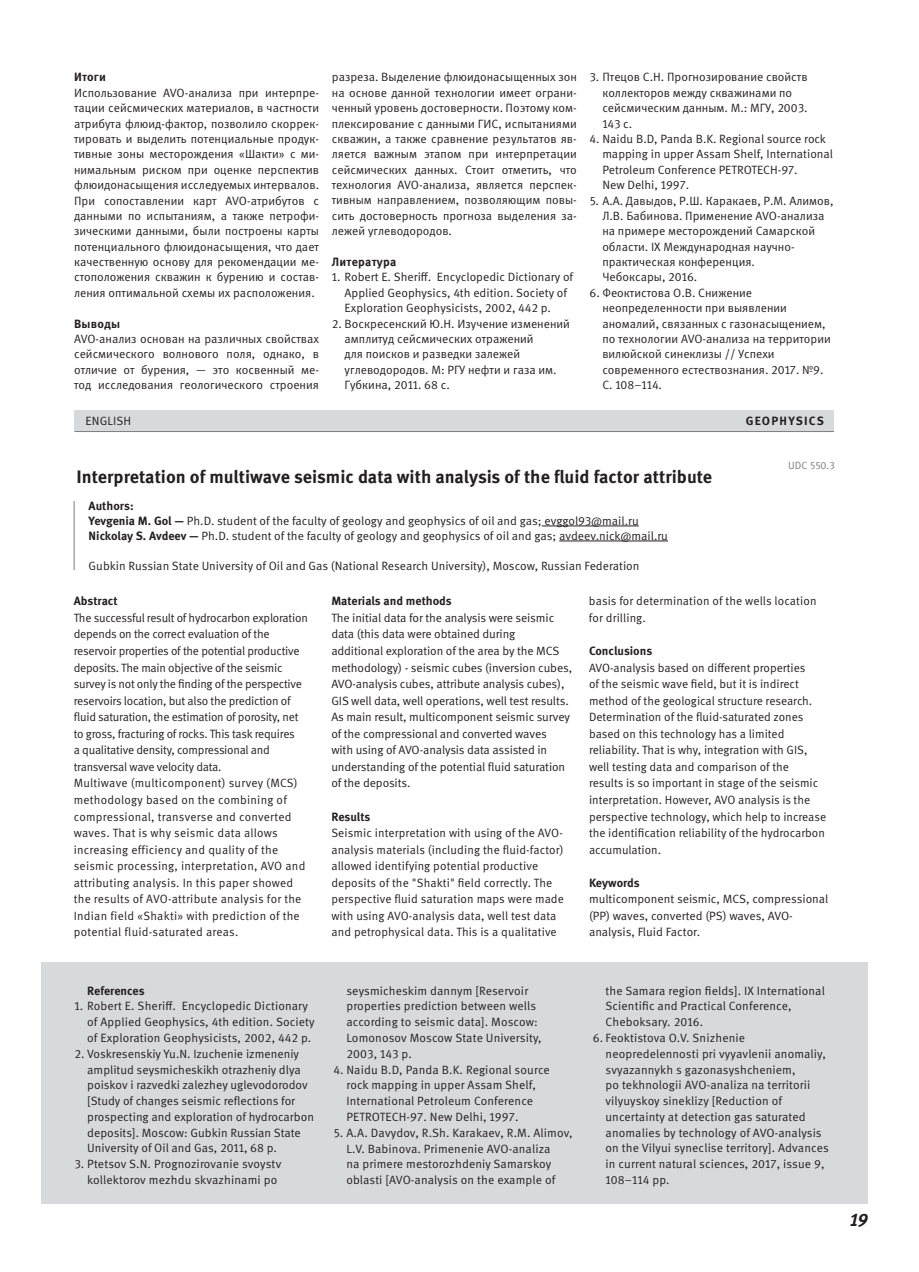
<style>
.page{position:relative;width:919px;height:1272px;background:#fff}
.page>*{position:absolute;margin:0;border:0;box-sizing:border-box;transform-origin:0 0}
.Текс_Заголовок_АНГЛ{font:700 18px "Meta Pro";color:#231f20}
.t1{font:italic 700 18px "Meta Pro";color:#231f20}
.Текст_с_точками{font:12px/15.8px "Meta Pro";color:#231f20}
.Выводы_Итоги{font:12px/15.5px "Meta Pro";color:#231f20;text-align:justify}
.Текст_АНГЛ{font:12px/16.5px "Meta Pro";letter-spacing:-.01em;color:#231f20}
.Текст_АНГЛ-2{font:12px/16.5px "Meta Pro";letter-spacing:.02em;color:#231f20}
.Текст_АНГЛ-3{font:12px/16.5px "Meta Pro";letter-spacing:.01em;color:#231f20}
.Текст_Autors2{font:12px "Meta Pro";color:#231f20}
.Текст_АНГЛ-4{font:700 12px "Meta Pro";letter-spacing:-.005em;color:#231f20}
.Текст_заголовок_в_те{font:700 12px "Meta Pro";letter-spacing:.02em;color:#231f20}
.Список_литер{font:700 12px "Meta Pro";letter-spacing:-.005em;color:#231f20}
.Рубрикатор_левый{font:700 12px "Meta Pro";letter-spacing:.1em;color:#231f20}
.Текст_Autors2-2{font:700 12px "Meta Pro";color:#231f20}
.Текст{font:12px "Meta Pro";letter-spacing:.01em;color:#231f20}
.Текст_УДК{font:10.5px "Meta Pro";color:#7c7e81}
.s1{font-weight:700}
</style>
<div class="page">
<hr style="left:541px;top:525px;width:97px;height:1px;background:#231f20">
<hr style="left:559px;top:540px;width:109px;height:1px;background:#231f20">
<div style="left:41px;top:962px;width:826px;height:241px;background:#d8d9db"></div>
<div style="left:74px;top:410px;width:759px;height:21px;background:#d8d9db"></div>
<hr style="left:74px;top:431px;width:759px;height:1px;background:#7c7e81">
<hr style="left:74px;top:501px;width:1px;height:69px;background:#7c7e81">
<p class="Текст_заголовок_в_те" style="left:74px;top:70px;width:33px">Итоги</p>
<p class="Выводы_Итоги" style="left:74px;top:85px;width:246px">Использование AVO-анализа при интерпре&shy;тации сейсмических материалов, в частности атрибута флюид-фактор, позволило скоррек&shy;тировать и выделить потенциальные продук&shy;тивные зоны месторождения «Шакти» c ми&shy;нимальным риском при оценке перспектив флюидонасыщения исследуемых интервалов.<br>При сопоставлении карт AVO-атрибутов с данными по испытаниям, а также петрофи&shy;зическими данными, были построены карты потенциального флюидонасыщения, что дает качественную основу для рекомендации ме&shy;стоположения скважин к бурению и состав&shy;ления оптимальной схемы их расположения.</p>
<p class="Текст_заголовок_в_те" style="left:74px;top:316px;width:48px">Выводы</p>
<p class="Выводы_Итоги" style="left:74px;top:331px;width:246px">AVO-анализ основан на различных свойствах сейсмического волнового поля, однако, в отличие от бурения, — это косвенный ме&shy;тод исследования геологического строения</p>
<p class="Выводы_Итоги" style="left:332px;top:70px;width:246px">разреза. Выделение флюидонасыщенных зон на основе данной технологии имеет ограни&shy;ченный уровень достоверности. Поэтому ком&shy;плексирование с данными ГИС, испытаниями скважин, а также сравнение результатов яв&shy;ляется важным этапом при интерпретации сейсмических данных. Стоит отметить, что технология AVO-анализа, является перспек&shy;тивным направлением, позволяющим повы&shy;сить достоверность прогноза выделения за&shy;лежей углеводородов.</p>
<p class="Текст_заголовок_в_те" style="left:332px;top:254px;width:66px">Литература</p>
<p class="Текст_с_точками" style="left:344px;top:270px;width:230px;text-indent:-13px">1. Robert E. Sheriff. Encyclopedic Dictionary of<br>Applied Geophysics, 4th edition. Society of<br>Exploration Geophysicists, 2002, 442 p.</p>
<p class="Текст_с_точками" style="left:344px;top:316px;width:227px;text-indent:-13px">2. Воскресенский Ю.Н. Изучение изменений амплитуд сейсмических отражений<br>для поисков и разведки залежей углеводородов. М: РГУ нефти и газа им.<br>Губкина, 2011. 68 с.</p>
<p class="Текст_с_точками" style="left:602px;top:70px;width:207px;text-indent:-13px">3. Птецов С.Н. Прогнозирование свойств коллекторов между скважинами по сейсмическим данным. М.: МГУ, 2003.<br>143 с.</p>
<p class="Текст_с_точками" style="left:602px;top:131px;width:232px;text-indent:-13px">4. Naidu B.D, Panda B.K. Regional source rock mapping in upper Assam Shelf, International Petroleum Conference PETROTECH-97.<br>New Delhi, 1997.</p>
<p class="Текст_с_точками" style="left:602px;top:193px;width:233px;text-indent:-13px">5. А.А. Давыдов, Р.Ш. Каракаев, Р.М. Алимов, Л.В. Бабинова. Применение AVO-анализа на примере месторождений Самарской области. IX Международная научно&shy;практическая конференция.<br>Чебоксары, 2016.</p>
<p class="Текст_с_точками" style="left:602px;top:285px;width:230px;text-indent:-13px">6. Феоктистова О.В. Снижение неопределенности при выявлении аномалий, связанных с газонасыщением, по технологии AVO-анализа на территории вилюйской синеклизы // Успехи современного естествознания. 2017. №9.<br>С. 108–114.</p>
<p class="Текст" style="left:85px;top:413px;width:47px">ENGLISH</p>
<p class="Рубрикатор_левый" style="left:745px;top:413px;width:80px">GEOPHYSICS</p>
<p class="Текс_Заголовок_АНГЛ" style="left:77px;top:465px;width:637px">Interpretation of multiwave seismic data with analysis of the fluid factor attribute</p>
<p class="Текст_Autors2-2" style="left:89px;top:498px;width:46px">Authors:</p>
<p class="Текст_Autors2" style="left:89px;top:513px;width:551px"><span class="s1">Yevgenia M. Gol —</span> Ph.D. student of the faculty of geology and geophysics of oil and gas; evggol93@mail.ru</p>
<p class="Текст_Autors2" style="left:89px;top:528px;width:580px"><span class="s1">Nickolay S. Avdeev —</span> Ph.D. student of the faculty of geology and geophysics of oil and gas; avdeev.nick@mail.ru</p>
<p class="Текст_Autors2" style="left:89px;top:558px;width:552px">Gubkin Russian State University of Oil and Gas (National Research University), Moscow, Russian Federation</p>
<p class="Текст_УДК" style="left:788px;top:459px;width:48px">UDC 550.3</p>
<p class="Текст_АНГЛ-4" style="left:74px;top:593px;width:45px">Abstract</p>
<p class="Текст_АНГЛ" style="left:74px;top:610px;width:235px">The successful result of hydrocarbon exploration depends on the correct evaluation of the reservoir properties of the potential productive deposits. The main objective of the seismic survey is not only the finding of the perspective reservoirs location, but also the prediction of fluid saturation, the estimation of porosity, net to gross, fracturing of rocks. This task requires<br>a qualitative density, compressional and transversal wave velocity data.</p>
<p class="Текст_АНГЛ-2" style="left:74px;top:775px;width:233px">Multiwave (multicomponent) survey (MCS) methodology based on the combining of compressional, transverse and converted waves. That is why seismic data allows increasing efficiency and quality of the seismic processing, interpretation, AVO and attributing analysis. In this paper showed the results of AVO-attribute analysis for the Indian field «Shakti» with prediction of the potential fluid-saturated areas.</p>
<p class="Текст_АНГЛ-4" style="left:331px;top:593px;width:122px">Materials and methods</p>
<p class="Текст_АНГЛ" style="left:331px;top:610px;width:242px">The initial data for the analysis were seismic data (this data were obtained during<br>additional exploration of the area by the MCS methodology) - seismic cubes (inversion cubes, AVO-analysis cubes, attribute analysis cubes), GIS well data, well operations, well test results.<br>As main result, multicomponent seismic survey of the compressional and converted waves<br>with using of AVO-analysis data assisted in understanding of the potential fluid saturation of the deposits.</p>
<p class="Текст_АНГЛ-4" style="left:331px;top:808px;width:40px">Results</p>
<p class="Текст_АНГЛ-3" style="left:331px;top:825px;width:234px">Seismic interpretation with using of the AVO&shy;analysis materials (including the fluid-factor) allowed identifying potential productive deposits of the "Shakti" field correctly. The perspective fluid saturation maps were made with using AVO-analysis data, well test data and petrophysical data. This is a qualitative</p>
<p class="Текст_АНГЛ-3" style="left:589px;top:593px;width:229px">basis for determination of the wells location for drilling.</p>
<p class="Текст_АНГЛ-4" style="left:589px;top:643px;width:65px">Conclusions</p>
<p class="Текст_с_точками" style="left:589px;top:659px;width:239px;line-height:16.5px">AVO-analysis based on different properties<br>of the seismic wave field, but it is indirect method of the geological structure research.<br>Determination of the fluid-saturated zones based on this technology has a limited reliability. That is why, integration with GIS, well testing data and comparison of the results is so important in stage of the seismic interpretation. However, AVO analysis is the perspective technology, which help to increase the identification reliability of the hydrocarbon accumulation.</p>
<p class="Текст_АНГЛ-4" style="left:589px;top:875px;width:52px">Keywords</p>
<p class="Текст_АНГЛ" style="left:589px;top:891px;width:241px">multicomponent seismic, MCS, compressional (PP) waves, converted (PS) waves, AVO&shy;analysis, Fluid Factor.</p>
<p class="Список_литер" style="left:87px;top:982px;width:59px">References</p>
<p class="Текст_с_точками" style="left:87px;top:998px;width:229px;text-indent:-13px">1. Robert E. Sheriff. Encyclopedic Dictionary of Applied Geophysics, 4th edition. Society of Exploration Geophysicists, 2002, 442 p.</p>
<p class="Текст_с_точками" style="left:87px;top:1046px;width:228px;text-indent:-13px">2. Voskresenskiy Yu.N. Izuchenie izmeneniy amplitud seysmicheskikh otrazheniy dlya poiskov i razvedki zalezhey uglevodorodov [Study of changes seismic reflections for prospecting and exploration of hydrocarbon deposits]. Moscow: Gubkin Russian State University of Oil and Gas, 2011, 68 p.</p>
<p class="Текст_с_точками" style="left:87px;top:1156px;width:195px;text-indent:-13px">3. Ptetsov S.N. Prognozirovanie svoystv kollektorov mezhdu skvazhinami po</p>
<p class="Текст_с_точками" style="left:346px;top:982px;width:197px">seysmicheskim dannym [Reservoir properties prediction between wells according to seismic data]. Moscow:<br>Lomonosov Moscow State University,<br>2003, 143 p.</p>
<p class="Текст_с_точками" style="left:346px;top:1061px;width:205px;text-indent:-13px">4. Naidu B.D, Panda B.K. Regional source rock mapping in upper Assam Shelf, International Petroleum Conference PETROTECH-97. New Delhi, 1997.</p>
<p class="Текст_с_точками" style="left:346px;top:1124px;width:228px;text-indent:-13px">5. A.A. Davydov, R.Sh. Karakaev, R.M. Alimov, L.V. Babinova. Primenenie AVO-analiza<br>na primere mestorozhdeniy Samarskoy oblasti [AVO-analysis on the example of</p>
<p class="Текст_с_точками" style="left:605px;top:982px;width:221px">the Samara region fields]. IX International<br>Scientific and Practical Conference,<br>Cheboksary. 2016.</p>
<p class="Текст_с_точками" style="left:605px;top:1030px;width:225px;text-indent:-13px">6. Feoktistova O.V. Snizhenie neopredelennosti pri vyyavlenii anomaliy, svyazannykh s gazonasyshcheniem,<br>po tekhnologii AVO-analiza na territorii vilyuyskoy sineklizy [Reduction of uncertainty at detection gas saturated anomalies by technology of AVO-analysis on the Vilyui syneclise territory]. Advances in current natural sciences, 2017, issue 9, 108–114 pp.</p>
<h1 class="t1" style="left:849px;top:1208px;width:19px">19</h1>
</div>
